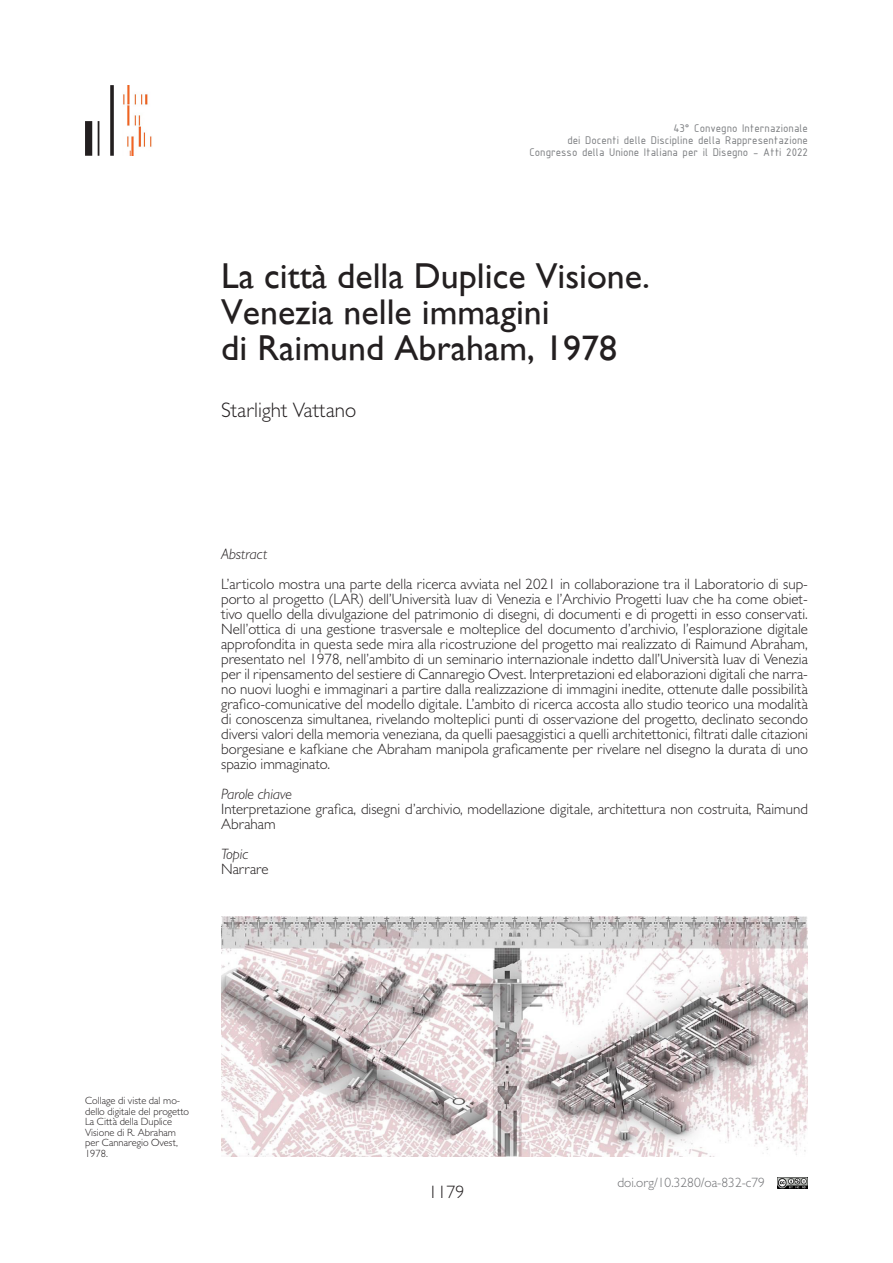
<style>
.page{position:relative;width:893px;height:1263px;background:#fff}
.page>*{position:absolute;margin:0;border:0;box-sizing:border-box;transform-origin:0 0}
.Titolo_italiano{font:36px/36px "Gill Sans";color:#231f20}
.Autori_contributo{font:300 21px "Gill Sans";color:#231f20}
.t1{font:300 18px "Gill Sans";color:#231f20}
.Abstract{font:300 15px/15px "Gill Sans";color:#231f20;text-align:justify}
.Abstract-2{font:italic 300 15px "Gill Sans";color:#231f20}
.t2{font:300 13.5px "Gill Sans";color:#717275}
.t3{font:12px/12px "ISOCPEUR";color:#7a7c7f;text-align:right}
.Didascalie{font:300 10.5px/10.5px "Gill Sans";color:#231f20}
</style>
<div class="page">
<img style="left:778px;top:1178px;width:30px;height:10px">
<svg style="left:110px;top:85px;width:4px;height:71px"></svg>
<svg style="left:98px;top:121px;width:1px;height:35px"></svg>
<svg style="left:85px;top:121px;width:7px;height:35px"></svg>
<img style="left:123px;top:85px;width:29px;height:71px">
<img style="left:221px;top:917px;width:587px;height:239px">
<p class="t3" style="left:529px;top:121px;width:280px">43° Convegno Internazionale<br>dei Docenti delle Discipline della Rappresentazione<br>Congresso della Unione Italiana per il Disegno - Atti 2022</p>
<p class="Titolo_italiano" style="left:221px;top:258px;width:430px">La città della Duplice Visione.</p>
<p class="Titolo_italiano" style="left:221px;top:294px;width:398px">Venezia nelle immagini<br>di Raimund Abraham, 1978</p>
<p class="Autori_contributo" style="left:221px;top:397px;width:137px">Starlight Vattano</p>
<p class="Abstract-2" style="left:221px;top:545px;width:48px">Abstract</p>
<p class="Abstract" style="left:221px;top:576px;width:588px">L’articolo mostra una parte della ricerca avviata nel 2021 in collaborazione tra il Laboratorio di sup&shy;porto al progetto (LAR) dell’Università Iuav di Venezia e l’Archivio Progetti Iuav che ha come obiet&shy;tivo quello della divulgazione del patrimonio di disegni, di documenti e di progetti in esso conservati.<br>Nell’ottica di una gestione trasversale e molteplice del documento d’archivio, l’esplorazione digitale approfondita in questa sede mira alla ricostruzione del progetto mai realizzato di Raimund Abraham, presentato nel 1978, nell’ambito di un seminario internazionale indetto dall’Università Iuav di Venezia per il ripensamento del sestiere di Cannaregio Ovest. Interpretazioni ed elaborazioni digitali che narra&shy;no nuovi luoghi e immaginari a partire dalla realizzazione di immagini inedite, ottenute dalle possibilità grafico-comunicative del modello digitale. L’ambito di ricerca accosta allo studio teorico una modalità di conoscenza simultanea, rivelando molteplici punti di osservazione del progetto, declinato secondo diversi valori della memoria veneziana, da quelli paesaggistici a quelli architettonici, filtrati dalle citazioni borgesiane e kafkiane che Abraham manipola graficamente per rivelare nel disegno la durata di uno spazio immaginato.</p>
<p class="Abstract-2" style="left:221px;top:785px;width:72px">Parole chiave</p>
<p class="Abstract" style="left:221px;top:801px;width:588px">Interpretazione grafica, disegni d’archivio, modellazione digitale, architettura non costruita, Raimund<br>Abraham</p>
<p class="Abstract-2" style="left:221px;top:845px;width:29px">Topic</p>
<p class="Abstract" style="left:221px;top:861px;width:49px">Narrare</p>
<p class="Didascalie" style="left:85px;top:1095px;width:106px">Collage di viste dal mo&shy;dello digitale del progetto<br>La Città della Duplice<br>Visione di R. Abraham per Cannaregio Ovest,<br>1978.</p>
<p class="t1" style="left:428px;top:1181px;width:37px">1179</p>
<p class="t2" style="left:617px;top:1175px;width:149px">doi.org/10.3280/oa-832-c79</p>
</div>
